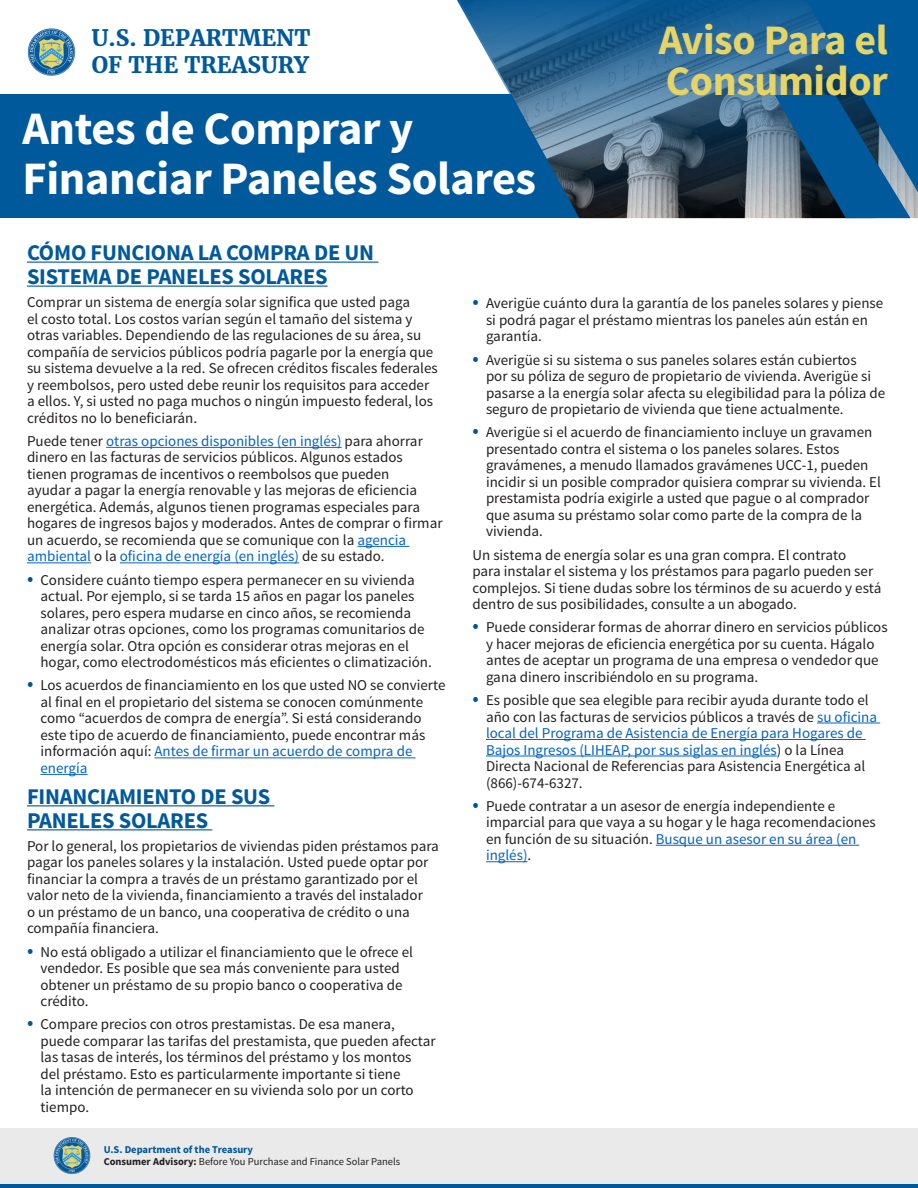
<style>
.page{position:relative;width:918px;height:1188px;background:#fff}
.page>*{position:absolute;margin:0;border:0;box-sizing:border-box;transform-origin:0 0}
.t1{font:700 46.5px "Source Sans Pro";letter-spacing:-.01em;color:#fff}
.t2{font:700 42px "Source Sans Pro";letter-spacing:-.01em;color:#e6d467}
.H2_Blue{font:700 22.5px/24px "Source Sans Pro";letter-spacing:-.01em;color:#00599b}
.t3{font:700 22.5px "Merriweather";color:#00599b}
.Body{font:15px/16.5px "Source Sans Pro";color:#231f20}
.t4{font:10.5px/12px "Source Sans Pro";color:#231f20}
.s1{color:#0563c1}
.s2{font-size:21px;color:#005494}
.s3{font-weight:700;color:#005494}
.s4{font-weight:700}
</style>
<div class="page">
<div style="left:0;top:1128px;width:918px;height:56px;background:#eaeaea"></div>
<hr style="left:0;top:1184px;width:918px;height:4px;background:#00599b">
<img style="left:53px;top:1137px;width:38px;height:37px">
<div style="left:0;top:94px;width:918px;height:124px;background:#00599b"></div>
<svg style="left:457px;top:0;width:318px;height:218px"></svg>
<svg style="left:775px;top:0;width:143px;height:218px"></svg>
<img style="left:27px;top:28px;width:48px;height:48px">
<hr style="left:817px;top:723px;width:63px;height:1px;background:#0563c1">
<hr style="left:486px;top:739px;width:380px;height:1px;background:#0563c1">
<hr style="left:486px;top:756px;width:291px;height:1px;background:#0563c1">
<hr style="left:656px;top:845px;width:203px;height:1px;background:#0563c1">
<hr style="left:486px;top:861px;width:42px;height:1px;background:#0563c1">
<hr style="left:27px;top:262px;width:351px;height:1px;background:#00599b">
<hr style="left:27px;top:286px;width:301px;height:1px;background:#00599b">
<hr style="left:106px;top:447px;width:236px;height:1px;background:#0563c1">
<hr style="left:357px;top:546px;width:52px;height:1px;background:#0563c1">
<hr style="left:27px;top:562px;width:64px;height:1px;background:#0563c1">
<hr style="left:120px;top:562px;width:179px;height:1px;background:#0563c1">
<hr style="left:155px;top:757px;width:260px;height:1px;background:#0563c1">
<hr style="left:40px;top:774px;width:48px;height:1px;background:#0563c1">
<hr style="left:27px;top:805px;width:247px;height:1px;background:#00599b">
<hr style="left:27px;top:829px;width:185px;height:1px;background:#00599b">
<p class="t3" style="left:92px;top:24px;width:220px">U.S. DEPARTMENT</p>
<p class="t3" style="left:92px;top:51px;width:219px">OF THE TREASURY</p>
<p class="t1" style="left:22px;top:99px;width:393px">Antes de Comprar y</p>
<p class="t1" style="left:22px;top:149px;width:515px">Financiar Paneles Solares</p>
<p class="t2" style="left:659px;top:13px;width:231px">Aviso Para el</p>
<p class="t2" style="left:666px;top:54px;width:224px">Consumidor</p>
<p class="H2_Blue" style="left:27px;top:241px;width:349px">CÓMO FUNCIONA LA COMPRA DE UN<br>SISTEMA DE PANELES SOLARES</p>
<p class="Body" style="left:27px;top:294px;width:412px">Comprar un sistema de energía solar significa que usted paga<br>el costo total. Los costos varían según el tamaño del sistema y otras variables. Dependiendo de las regulaciones de su área, su compañía de servicios públicos podría pagarle por la energía que su sistema devuelve a la red. Se ofrecen créditos fiscales federales y reembolsos, pero usted debe reunir los requisitos para acceder a ellos. Y, si usted no paga muchos o ningún impuesto federal, los créditos no lo beneficiarán.</p>
<p class="Body" style="left:27px;top:433px;width:417px">Puede tener <span class="s1">otras opciones disponibles (en inglés)</span> para ahorrar dinero en las facturas de servicios públicos. Algunos estados tienen programas de incentivos o reembolsos que pueden<br>ayudar a pagar la energía renovable y las mejoras de eficiencia energética. Además, algunos tienen programas especiales para hogares de ingresos bajos y moderados. Antes de comprar o firmar un acuerdo, se recomienda que se comunique con la <span class="s1">agencia ambiental</span> o la <span class="s1">oficina de energía (en inglés)</span> de su estado.</p>
<p class="Body" style="left:40px;top:572px;width:393px;text-indent:-14px"><span class="s2">•</span> Considere cuánto tiempo espera permanecer en su vivienda actual. Por ejemplo, si se tarda 15 años en pagar los paneles solares, pero espera mudarse en cinco años, se recomienda analizar otras opciones, como los programas comunitarios de energía solar. Otra opción es considerar otras mejoras en el hogar, como electrodomésticos más eficientes o climatización.</p>
<p class="Body" style="left:40px;top:677px;width:406px;text-indent:-14px"><span class="s2">•</span> Los acuerdos de financiamiento en los que usted NO se convierte al final en el propietario del sistema se conocen comúnmente como “acuerdos de compra de energía”. Si está considerando este tipo de acuerdo de financiamiento, puede encontrar más información aquí: <span class="s1">Antes de firmar un acuerdo de compra de energía</span></p>
<p class="H2_Blue" style="left:27px;top:785px;width:245px">FINANCIAMIENTO DE SUS</p>
<p class="H2_Blue" style="left:27px;top:809px;width:183px">PANELES SOLARES</p>
<p class="Body" style="left:27px;top:838px;width:413px">Por lo general, los propietarios de viviendas piden préstamos para pagar los paneles solares y la instalación. Usted puede optar por financiar la compra a través de un préstamo garantizado por el valor neto de la vivienda, financiamiento a través del instalador<br>o un préstamo de un banco, una cooperativa de crédito o una compañía financiera.</p>
<p class="Body" style="left:40px;top:944px;width:374px;text-indent:-14px"><span class="s2">•</span> No está obligado a utilizar el financiamiento que le ofrece el vendedor. Es posible que sea más conveniente para usted obtener un préstamo de su propio banco o cooperativa de crédito.</p>
<p class="Body" style="left:40px;top:1016px;width:397px;text-indent:-14px"><span class="s2">•</span> Compare precios con otros prestamistas. De esa manera, puede comparar las tarifas del prestamista, que pueden afectar las tasas de interés, los términos del préstamo y los montos<br>del préstamo. Esto es particularmente importante si tiene<br>la intención de permanecer en su vivienda solo por un corto tiempo.</p>
<p class="t4" style="left:104px;top:1144px;width:298px"><span class="s3">U.S. Department of the Treasury<br></span><span class="s4">Consumer Advisory:</span> Before You Purchase and Finance Solar Panels</p>
<p class="Body" style="left:486px;top:295px;width:399px;text-indent:-14px"><span class="s2">•</span> Averigüe cuánto dura la garantía de los paneles solares y piense si podrá pagar el préstamo mientras los paneles aún están en garantía.</p>
<p class="Body" style="left:486px;top:352px;width:401px;text-indent:-14px"><span class="s2">•</span> Averigüe si su sistema o sus paneles solares están cubiertos<br>por su póliza de seguro de propietario de vivienda. Averigüe si pasarse a la energía solar afecta su elegibilidad para la póliza de seguro de propietario de vivienda que tiene actualmente.</p>
<p class="Body" style="left:486px;top:424px;width:396px;text-indent:-14px"><span class="s2">•</span> Averigüe si el acuerdo de financiamiento incluye un gravamen presentado contra el sistema o los paneles solares. Estos gravámenes, a menudo llamados gravámenes UCC-1, pueden incidir si un posible comprador quisiera comprar su vivienda. El prestamista podría exigirle a usted que pague o al comprador que asuma su préstamo solar como parte de la compra de la vivienda.</p>
<p class="Body" style="left:472px;top:547px;width:410px">Un sistema de energía solar es una gran compra. El contrato<br>para instalar el sistema y los préstamos para pagarlo pueden ser complejos. Si tiene dudas sobre los términos de su acuerdo y está dentro de sus posibilidades, consulte a un abogado.</p>
<p class="Body" style="left:486px;top:619px;width:403px;text-indent:-14px"><span class="s2">•</span> Puede considerar formas de ahorrar dinero en servicios públicos y hacer mejoras de eficiencia energética por su cuenta. Hágalo antes de aceptar un programa de una empresa o vendedor que gana dinero inscribiéndolo en su programa.</p>
<p class="Body" style="left:486px;top:692px;width:393px;text-indent:-14px"><span class="s2">•</span> Es posible que sea elegible para recibir ayuda durante todo el año con las facturas de servicios públicos a través de <span class="s1">su oficina local del Programa de Asistencia de Energía para Hogares de Bajos Ingresos (LIHEAP, por sus siglas en inglés</span>) o la Línea Directa Nacional de Referencias para Asistencia Energética al (866)-674-6327.</p>
<p class="Body" style="left:486px;top:798px;width:391px;text-indent:-14px"><span class="s2">•</span> Puede contratar a un asesor de energía independiente e imparcial para que vaya a su hogar y le haga recomendaciones en función de su situación. <span class="s1">Busque un asesor en su área (en inglés)</span>.</p>
</div>
